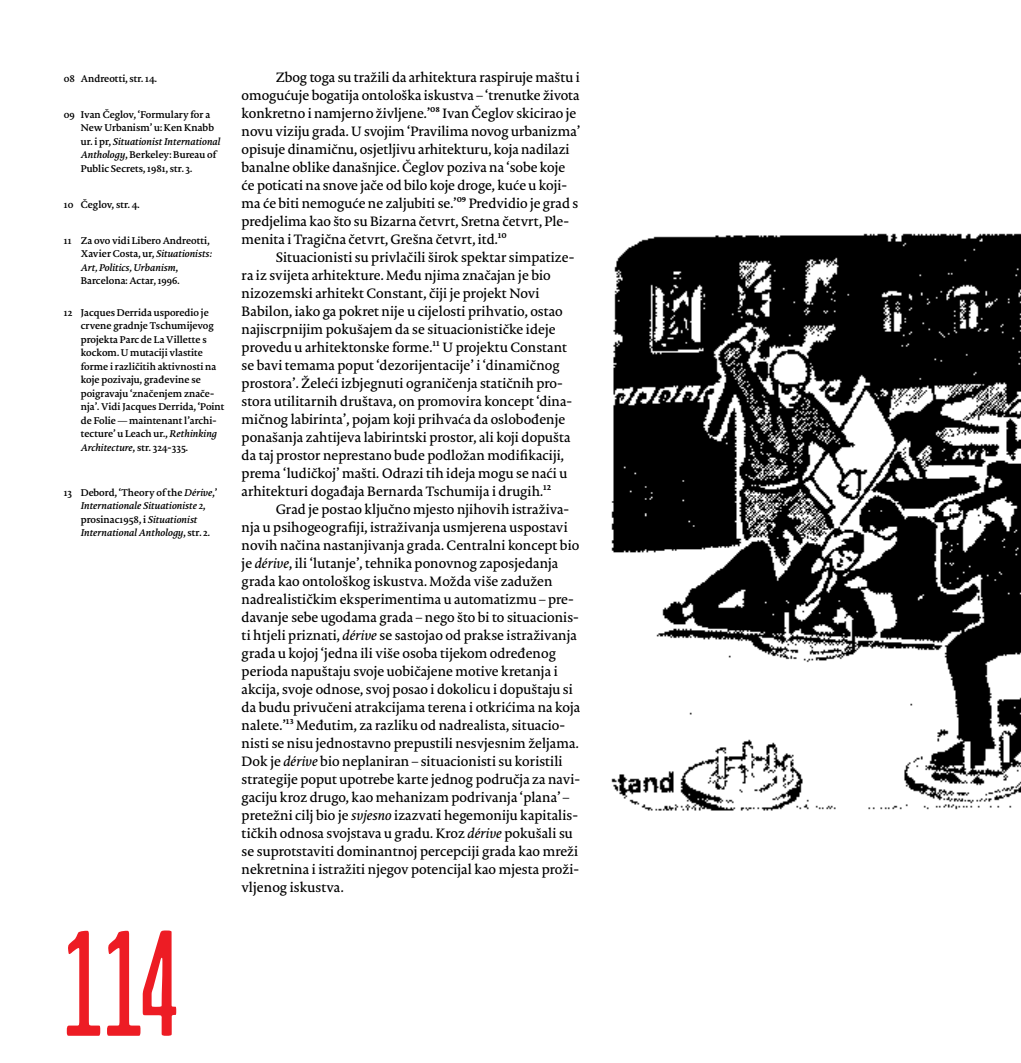
<style>
.page{position:relative;width:1021px;height:1063px;background:#fff}
.page>*{position:absolute;margin:0;border:0;box-sizing:border-box;transform-origin:0 0}
.t1{font:150px "Cinestetika";color:#ed1c24}
.t2{font:13.5px/18px "Porta Medium F";color:#000}
.t3{font:9.75px/13.5px "Porta Bold F";color:#000}
.t4{font:9.75px "Porta Bold Italic F";color:#000}
.s1{font-family:"Porta Bold F"}
.s2{font-family:"Porta Bold Italic F"}
.s3{font-family:"Porta Medium Italic F"}
</style>
<div class="page">
<img style="left:611px;top:233px;width:409px;height:578px">
<p class="t3" style="left:64px;top:72px;width:95px">08 Andreotti, str. 14.</p>
<p class="t3" style="left:81px;top:108px;width:135px;text-indent:-17px">09 Ivan Čeglov, ‘Formulary for a<br>New Urbanism’ u: Ken Knabb</p>
<p class="t4" style="left:81px;top:136px;width:141px"><span class="s1">ur. i pr,</span> Situationist International</p>
<p class="t3" style="left:81px;top:149px;width:137px"><span class="s2">Anthology</span>, Berkeley: Bureau of<br>Public Secrets, 1981, str. 3.</p>
<p class="t3" style="left:64px;top:198px;width:77px">10 Čeglov, str. 4.</p>
<p class="t3" style="left:64px;top:234px;width:150px;text-align:right">11 Za ovo vidi Libero Andreotti,<br>Xavier Costa, ur, <span class="s2">Situationists:</span></p>
<p class="t4" style="left:81px;top:262px;width:99px">Art, Politics, Urbanism<span class="s1">,</span></p>
<p class="t3" style="left:81px;top:275px;width:100px">Barcelona: Actar, 1996.</p>
<p class="t3" style="left:81px;top:306px;width:145px;text-indent:-17px">12 Jacques Derrida usporedio je crvene gradnje Tschumijevog projekta Parc de La Villette s kockom. U mutaciji vlastite forme i različitih aktivnosti na koje pozivaju, građevine se poigravaju ‘značenjem znače&shy;nja’. Vidi Jacques Derrida, ‘Point de Folie — maintenant l’archi&shy;tecture’ u Leach ur., <span class="s2">Rethinking<br>Architecture</span>, str. 324-335.</p>
<p class="t3" style="left:64px;top:486px;width:155px">13 Debord, ‘Theory ofthe <span class="s2">Dérive</span>,’</p>
<p class="t4" style="left:81px;top:500px;width:126px">Internationale Situationiste 2<span class="s1">,</span></p>
<p class="t3" style="left:81px;top:513px;width:118px">prosinac1958, i <span class="s2">Situationist</span></p>
<p class="t4" style="left:81px;top:527px;width:131px">International Anthology<span class="s1">, str. 2.</span></p>
<h1 class="t1" style="left:64px;top:907px;width:117px">114</h1>
<p class="t2" style="left:242px;top:69px;width:340px;text-indent:34px">Zbog toga su tražili da arhitektura raspiruje maštu i omogućuje bogatija ontološka iskustva – ‘trenutke života konkretno i namjerno življene.’<sup>08</sup> Ivan Čeglov skicirao je novu viziju grada. U svojim ‘Pravilima novog urbanizma’ opisuje dinamičnu, osjetljivu arhitekturu, koja nadilazi banalne oblike današnjice. Čeglov poziva na ‘sobe koje će poticati na snove jače od bilo koje droge, kuće u koji&shy;ma će biti nemoguće ne zaljubiti se.’<sup>09</sup> Predvidio je grad s predjelima kao što su Bizarna četvrt, Sretna četvrt, Ple&shy;menita i Tragična četvrt, Grešna četvrt, itd.<sup>10</sup></p>
<p class="t2" style="left:242px;top:249px;width:334px;text-indent:34px">Situacionisti su privlačili širok spektar simpatize&shy;ra iz svijeta arhitekture. Među njima značajan je bio nizozemski arhitekt Constant, čiji je projekt Novi Babilon, iako ga pokret nije u cijelosti prihvatio, ostao najiscrpnijim pokušajem da se situacionističke ideje provedu u arhitektonske forme.<sup>11</sup> U projektu Constant se bavi temama poput ‘dezorijentacije’ i ‘dinamičnog prostora’. Želeći izbjegnuti ograničenja statičnih pro&shy;stora utilitarnih društava, on promovira koncept ‘dina&shy;mičnog labirinta’, pojam koji prihvaća da oslobođenje ponašanja zahtijeva labirintski prostor, ali koji dopušta da taj prostor neprestano bude podložan modifikaciji, prema ‘ludičkoj’ mašti. Odrazi tih ideja mogu se naći u arhitekturi događaja Bernarda Tschumija i drugih.<sup>12</sup></p>
<p class="t2" style="left:242px;top:501px;width:340px;text-indent:34px">Grad je postao ključno mjesto njihovih istraživa&shy;nja u psihogeografiji, istraživanja usmjerena uspostavi novih načina nastanjivanja grada. Centralni koncept bio je <span class="s3">dérive</span>, ili ‘lutanje’, tehnika ponovnog zaposjedanja grada kao ontološkog iskustva. Možda više zadužen nadrealističkim eksperimentima u automatizmu – pre&shy;davanje sebe ugodama grada – nego što bi to situacionis&shy;ti htjeli priznati, <span class="s3">dérive</span> se sastojao od prakse istraživanja grada u kojoj ‘jedna ili više osoba tijekom određenog perioda napuštaju svoje uobičajene motive kretanja i akcija, svoje odnose, svoj posao i dokolicu i dopuštaju si da budu privučeni atrakcijama terena i otkrićima na koja nalete.’<sup>13</sup> Međutim, za razliku od nadrealista, situacio&shy;nisti se nisu jednostavno prepustili nesvjesnim željama.<br>Dok je <span class="s3">dérive</span> bio neplaniran – situacionisti su koristili strategije poput upotrebe karte jednog područja za navi&shy;gaciju kroz drugo, kao mehanizam podrivanja ‘plana’ – pretežni cilj bio je <span class="s3">svjesno</span> izazvati hegemoniju kapitalis&shy;tičkih odnosa svojstava u gradu. Kroz <span class="s3">dérive</span> pokušali su se suprotstaviti dominantnoj percepciji grada kao mreži nekretnina i istražiti njegov potencijal kao mjesta proži&shy;vljenog iskustva.</p>
</div>
